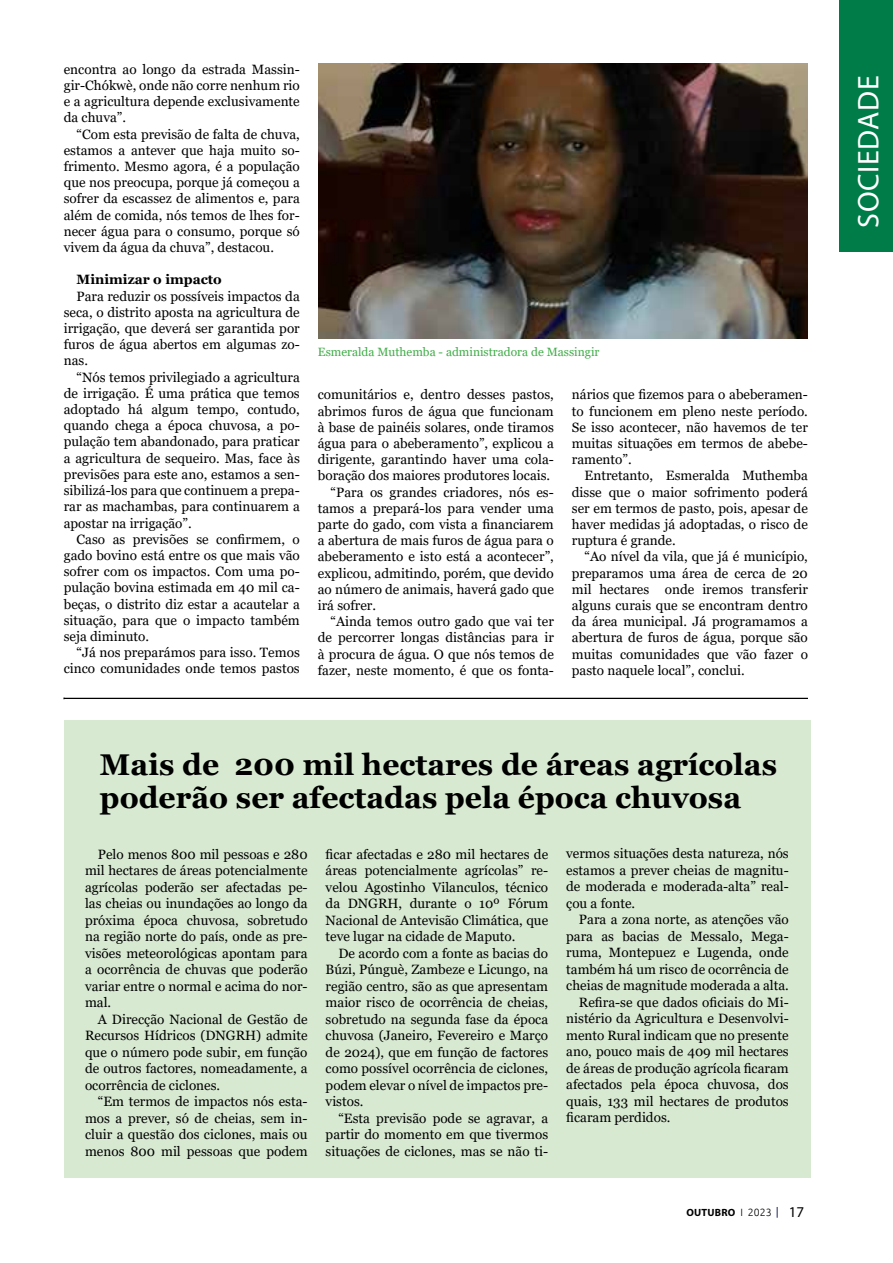
<style>
.page{position:relative;width:893px;height:1263px;background:#fff}
.page>*{position:absolute;margin:0;border:0;box-sizing:border-box;transform-origin:0 0}
.t1{font:700 30px/33px "Georgia";color:#000}
.t2{font:30px "Myriad Pro";letter-spacing:.02em;color:#fff}
.t3{font:13.5px/16.2px "Georgia";color:#000;text-align:justify}
.t4{font:700 13.5px "Georgia";color:#000}
.t5{font:12px "Georgia";color:#41ad49}
.t6{font:700 10.5px "Myriad Pro";letter-spacing:.02em;color:#000}
.s1{font-family:"Ubuntu";font-weight:300}
.s2{font-weight:400;font-size:15px}
</style>
<div class="page">
<div style="left:840px;top:0;width:53px;height:252px;background:#007c48"></div>
<div style="left:64px;top:721px;width:746px;height:457px;background:#d8e9d2"></div>
<hr style="left:64px;top:698px;width:744px;height:1px;background:#000">
<img style="left:318px;top:64px;width:490px;height:274px">
<p class="t3" style="left:64px;top:61px;width:238px">encontra ao longo da estrada Massin&shy;gir-Chókwè, onde não corre nenhum rio e a agricultura depende exclusivamente da chuva”.</p>
<p class="t3" style="left:64px;top:126px;width:238px;text-indent:13px">“Com esta previsão de falta de chuva, estamos a antever que haja muito so&shy;frimento. Mesmo agora, é a população que nos preocupa, porque já começou a sofrer da escassez de alimentos e, para além de comida, nós temos de lhes for&shy;necer água para o consumo, porque só vivem da água da chuva”, destacou.</p>
<p class="t4" style="left:77px;top:271px;width:147px">Minimizar o impacto</p>
<p class="t3" style="left:64px;top:288px;width:238px;text-indent:13px">Para reduzir os possíveis impactos da seca, o distrito aposta na agricultura de irrigação, que deverá ser garantida por furos de água abertos em algumas zo&shy;nas.</p>
<p class="t3" style="left:64px;top:369px;width:238px;text-indent:13px">“Nós temos privilegiado a agricultura de irrigação. É uma prática que temos adoptado há algum tempo, contudo, quando chega a época chuvosa, a po&shy;pulação tem abandonado, para praticar a agricultura de sequeiro. Mas, face às previsões para este ano, estamos a sen&shy;sibilizá-los para que continuem a prepa&shy;rar as machambas, para continuarem a apostar na irrigação”.</p>
<p class="t3" style="left:64px;top:531px;width:238px;text-indent:13px">Caso as previsões se confirmem, o gado bovino está entre os que mais vão sofrer com os impactos. Com uma po&shy;pulação bovina estimada em 40 mil ca&shy;beças, o distrito diz estar a acautelar a situação, para que o impacto também seja diminuto.</p>
<p class="t3" style="left:64px;top:645px;width:238px;text-align:right">“Já nos preparámos para isso. Temos cinco comunidades onde temos pastos</p>
<p class="t5" style="left:318px;top:344px;width:283px">Esmeralda Muthemba - administradora de Massingir</p>
<p class="t3" style="left:318px;top:387px;width:238px">comunitários e, dentro desses pastos,</p>
<p class="t3" style="left:318px;top:403px;width:238px">abrimos furos de água que funcionam</p>
<p class="t3" style="left:318px;top:419px;width:238px">à base de painéis solares, onde tiramos</p>
<p class="t3" style="left:318px;top:435px;width:238px">água para o abeberamento”, explicou a</p>
<p class="t3" style="left:318px;top:452px;width:238px">dirigente, garantindo haver uma cola-</p>
<p class="t3" style="left:318px;top:468px;width:234px">boração dos maiores produtores locais.</p>
<p class="t3" style="left:331px;top:484px;width:225px">“Para os grandes criadores, nós es-</p>
<p class="t3" style="left:318px;top:500px;width:238px">tamos a prepará-los para vender uma</p>
<p class="t3" style="left:318px;top:516px;width:238px">parte do gado, com vista a financiarem</p>
<p class="t3" style="left:318px;top:533px;width:238px">a abertura de mais furos de água para o</p>
<p class="t3" style="left:318px;top:549px;width:238px">abeberamento e isto está a acontecer”,</p>
<p class="t3" style="left:318px;top:565px;width:238px">explicou, admitindo, porém, que devido</p>
<p class="t3" style="left:318px;top:581px;width:238px">ao número de animais, haverá gado que</p>
<p class="t3" style="left:318px;top:597px;width:60px">irá sofrer.</p>
<p class="t3" style="left:331px;top:614px;width:225px">“Ainda temos outro gado que vai ter</p>
<p class="t3" style="left:318px;top:630px;width:238px">de percorrer longas distâncias para ir</p>
<p class="t3" style="left:318px;top:646px;width:237px">à procura de água. O que nós temos de</p>
<p class="t3" style="left:318px;top:662px;width:238px">fazer, neste momento, é que os fonta-</p>
<p class="t3" style="left:572px;top:387px;width:238px">nários que fizemos para o abeberamen&shy;to funcionem em pleno neste período.<br>Se isso acontecer, não havemos de ter muitas situações em termos de abebe&shy;ramento”.</p>
<p class="t3" style="left:572px;top:468px;width:238px;text-indent:13px">Entretanto, Esmeralda Muthemba disse que o maior sofrimento poderá ser em termos de pasto, pois, apesar de haver medidas já adoptadas, o risco de ruptura é grande.</p>
<p class="t3" style="left:572px;top:549px;width:238px;text-indent:13px">“Ao nível da vila, que já é município, preparamos uma área de cerca de 20 mil hectares onde iremos transferir alguns curais que se encontram dentro da área municipal. Já programamos a abertura de furos de água, porque são muitas comunidades que vão fazer o pasto naquele local”, conclui.</p>
<h1 class="t1" style="left:100px;top:748px;width:679px">Mais de 200 mil hectares de áreas agrícolas poderão ser afectadas pela época chuvosa</h1>
<p class="t3" style="left:85px;top:846px;width:224px;text-indent:13px">Pelo menos 800 mil pessoas e 280 mil hectares de áreas potencialmente agrícolas poderão ser afectadas pe&shy;las cheias ou inundações ao longo da próxima época chuvosa, sobretudo na região norte do país, onde as pre&shy;visões meteorológicas apontam para a ocorrência de chuvas que poderão variar entre o normal e acima do nor&shy;mal.</p>
<p class="t3" style="left:85px;top:1011px;width:224px;text-indent:13px">A Direcção Nacional de Gestão de Recursos Hídricos (DNGRH) admite que o número pode subir, em função de outros factores, nomeadamente, a ocorrência de ciclones.</p>
<p class="t3" style="left:85px;top:1093px;width:224px;text-indent:13px">“Em termos de impactos nós esta&shy;mos a prever, só de cheias, sem in&shy;cluir a questão dos ciclones, mais ou menos 800 mil pessoas que podem</p>
<p class="t3" style="left:326px;top:846px;width:224px">ficar afectadas e 280 mil hectares de áreas potencialmente agrícolas” re&shy;velou Agostinho Vilanculos, técnico da DNGRH, durante o 10º Fórum Nacional de Antevisão Climática, que teve lugar na cidade de Maputo.</p>
<p class="t3" style="left:326px;top:945px;width:224px;text-indent:13px">De acordo com a fonte as bacias do Búzi, Púnguè, Zambeze e Licungo, na região centro, são as que apresentam maior risco de ocorrência de cheias, sobretudo na segunda fase da época chuvosa (Janeiro, Fevereiro e Março de 2024), que em função de factores como possível ocorrência de ciclones, podem elevar o nível de impactos pre&shy;vistos.</p>
<p class="t3" style="left:326px;top:1110px;width:224px;text-indent:13px">“Esta previsão pode se agravar, a partir do momento em que tivermos situações de ciclones, mas se não ti-</p>
<p class="t3" style="left:566px;top:846px;width:224px">vermos situações desta natureza, nós estamos a prever cheias de magnitu&shy;de moderada e moderada-alta” real&shy;çou a fonte.</p>
<p class="t3" style="left:579px;top:912px;width:211px">Para a zona norte, as atenções vão</p>
<p class="t3" style="left:566px;top:928px;width:224px">para as bacias de Messalo, Mega-</p>
<p class="t3" style="left:566px;top:945px;width:224px">ruma, Montepuez e Lugenda, onde</p>
<p class="t3" style="left:566px;top:961px;width:224px">também há um risco de ocorrência de</p>
<p class="t3" style="left:566px;top:978px;width:224px">cheias de magnitude moderada a alta.</p>
<p class="t3" style="left:579px;top:994px;width:211px">Refira-se que dados oficiais do Mi-</p>
<p class="t3" style="left:566px;top:1011px;width:224px">nistério da Agricultura e Desenvolvi-</p>
<p class="t3" style="left:566px;top:1027px;width:224px">mento Rural indicam que no presente</p>
<p class="t3" style="left:566px;top:1044px;width:224px">ano, pouco mais de 409 mil hectares</p>
<p class="t3" style="left:566px;top:1060px;width:224px">de áreas de produção agrícola ficaram</p>
<p class="t3" style="left:566px;top:1077px;width:224px">afectados pela época chuvosa, dos</p>
<p class="t3" style="left:566px;top:1093px;width:224px">quais, 133 mil hectares de produtos</p>
<p class="t3" style="left:566px;top:1110px;width:106px">ficaram perdidos.</p>
<p class="t6" style="left:686px;top:1205px;width:119px">OUTUBRO <span class="s1">I 2023</span> <span class="s2">17</span></p>
<h1 class="t2" style="left:850px;top:228px;width:154px;rotate:-90deg">SOCIEDADE</h1>
</div>
